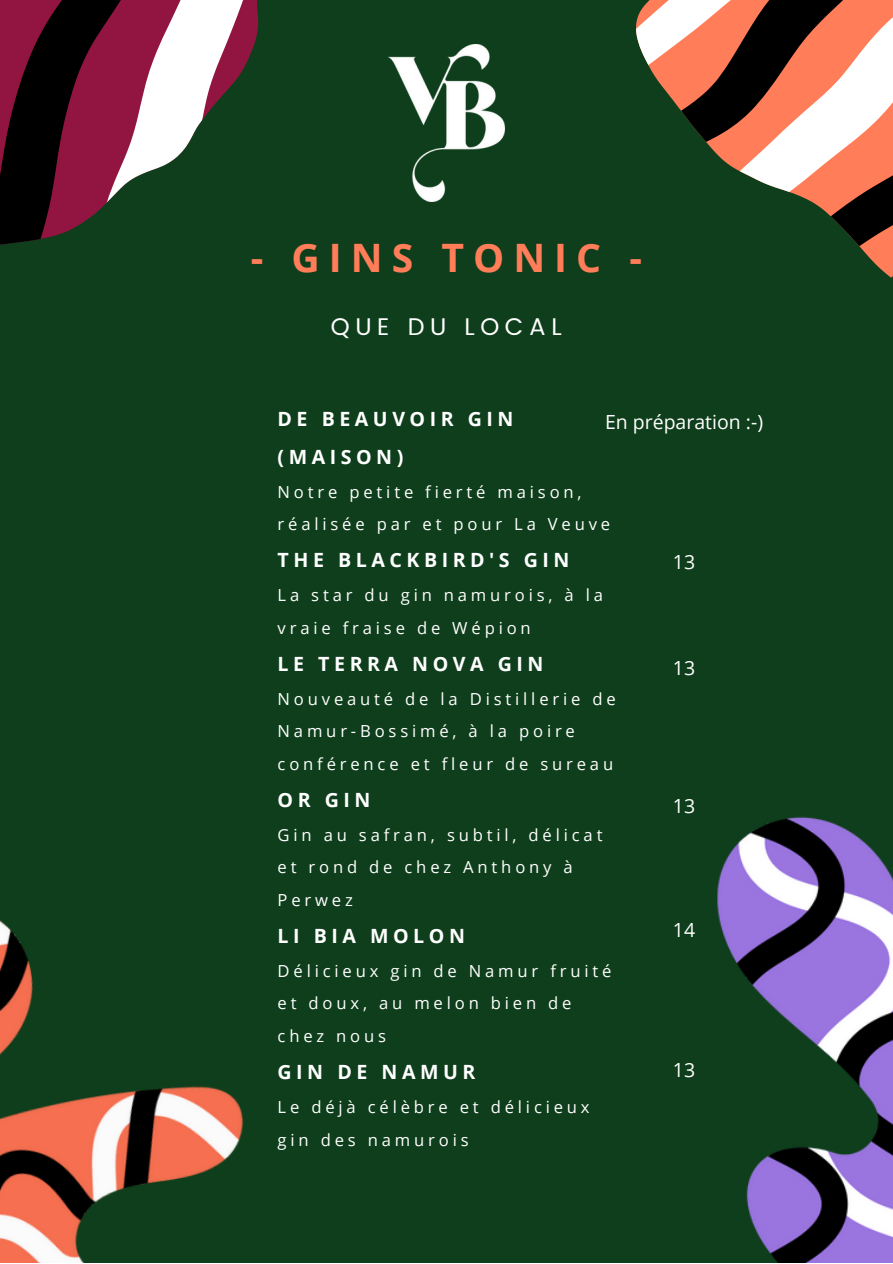
<style>
.page{position:relative;width:893px;height:1264px;background:#fff}
.page>*{position:absolute;margin:0;border:0;box-sizing:border-box;transform-origin:0 0}
.t1{font:700 39.15px "Open Sans";letter-spacing:.23em;color:#ff7d58}
.t2{font:24.15px "Poppins";letter-spacing:.23em;color:#fff}
.t3{font:700 19.65px/38.2px "Open Sans";letter-spacing:.23em;color:#fff}
.t4{font:19.5px "Open Sans";color:#fff}
.t5{font:16.65px/32.5px "Open Sans";letter-spacing:.23em;color:#fff}
</style>
<div class="page">
<div style="left:0;top:0;width:892px;height:1262px;background:#0e3e1b"></div>
<svg style="left:636px;top:0;width:256px;height:278px"></svg>
<svg style="left:25px;top:0;width:115px;height:242px;background:#54192c"></svg>
<svg style="left:140px;top:0;width:118px;height:175px"></svg>
<svg style="left:0;top:0;width:25px;height:245px;background:#430a1e"></svg>
<img style="left:388px;top:44px;width:116px;height:158px">
<img style="left:717px;top:816px;width:175px;height:446px">
<img style="left:0;top:920px;width:244px;height:342px">
<h1 class="t1" style="left:251px;top:230px;width:393px">- GINS TONIC -</h1>
<h2 class="t2" style="left:331px;top:312px;width:232px">QUE DU LOCAL</h2>
<p class="t3" style="left:277px;top:399px;width:237px">DE BEAUVOIR GIN (MAISON)</p>
<p class="t5" style="left:277px;top:475px;width:334px">Notre petite fierté maison, réalisée par et pour La Veuve</p>
<p class="t3" style="left:277px;top:540px;width:293px">THE BLACKBIRD'S GIN</p>
<p class="t5" style="left:277px;top:578px;width:327px">La star du gin namurois, à la vraie fraise de Wépion</p>
<p class="t3" style="left:277px;top:644px;width:267px">LE TERRA NOVA GIN</p>
<p class="t5" style="left:277px;top:682px;width:339px">Nouveauté de la Distillerie de<br>Namur-Bossimé, à la poire conférence et fleur de sureau</p>
<p class="t3" style="left:277px;top:780px;width:94px">OR GIN</p>
<p class="t5" style="left:277px;top:818px;width:326px">Gin au safran, subtil, délicat et rond de chez Anthony à<br>Perwez</p>
<p class="t3" style="left:277px;top:916px;width:189px">LI BIA MOLON</p>
<p class="t5" style="left:277px;top:954px;width:335px">Délicieux gin de Namur fruité et doux, au melon bien de chez nous</p>
<p class="t3" style="left:277px;top:1052px;width:199px">GIN DE NAMUR</p>
<p class="t5" style="left:277px;top:1090px;width:313px">Le déjà célèbre et délicieux gin des namurois</p>
<p class="t4" style="left:605px;top:408px;width:159px">En préparation :-)</p>
<p class="t4" style="left:672px;top:547px;width:24px">13</p>
<p class="t4" style="left:672px;top:653px;width:24px">13</p>
<p class="t4" style="left:672px;top:791px;width:24px">13</p>
<p class="t4" style="left:672px;top:915px;width:24px">14</p>
<p class="t4" style="left:672px;top:1055px;width:24px">13</p>
</div>
